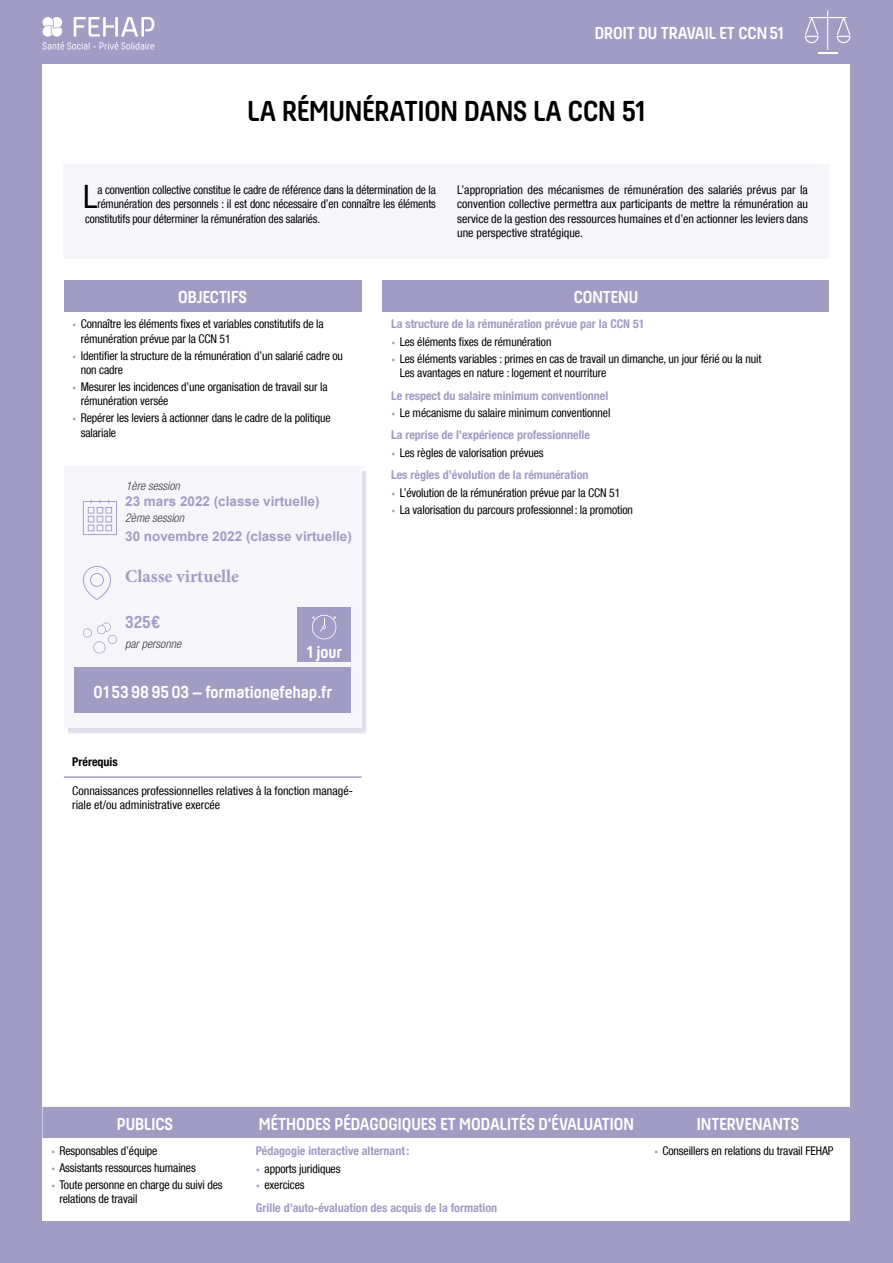
<style>
.page{position:relative;width:893px;height:1263px;background:#a09cc4}
.page>*{position:absolute;margin:0;border:0;box-sizing:border-box;transform-origin:0 0}
.t1{font:condensed 32.1px "Helvetica Neue LT Com";color:#000}
.t2{font:700 30px "Hansom FY";color:#000}
.t3{font:700 18px "Hansom FY";color:#fff}
.t4{font:700 18px "Minion Pro";color:#a09cc4}
.t5{font:700 18px "Hansom FY";color:#a09cc4}
.t6{font:700 13.5px "Arial";color:#a09cc4}
.t7{font:condensed 12px/14.4px "Helvetica Neue LT Com";letter-spacing:-.01em;color:#000}
.t8{font:700 condensed 12px/22.5px "Helvetica Neue LT Com";color:#a09cc4}
.t9{font:condensed 12px "Helvetica Neue LT Com";letter-spacing:-.01em;color:#000;scale:.95 1}
.t10{font:italic 300 condensed 12px "Helvetica Neue LT Com";color:#3c3c3b}
.t11{font:700 condensed 12px "Helvetica Neue LT Com";color:#000}
.s1{font-family:"Acumin Variable Concept";font-stretch:normal;color:#a09cc4}
.s2{font-weight:700;color:#a09cc4}
.s3{font-family:"Acumin Variable Concept";font-weight:400;font-stretch:normal}
.s4{font-weight:400;color:#000}
</style>
<div class="page">
<div style="left:43px;top:64px;width:807px;height:1156px;background:#fff"></div>
<svg style="left:43px;top:17px;width:111px;height:33px"></svg>
<svg style="left:805px;top:11px;width:45px;height:42px"></svg>
<div style="left:64px;top:164px;width:765px;height:95px;background:#f6f5fa"></div>
<div style="left:43px;top:1107px;width:807px;height:31px;background:#a09cc4"></div>
<div style="left:383px;top:280px;width:446px;height:31px;background:#a09cc4"></div>
<div style="left:64px;top:280px;width:297px;height:31px;background:#a09cc4"></div>
<div style="left:68px;top:471px;width:299px;height:263px;background:#a09cc4;opacity:.33"></div>
<div style="left:64px;top:466px;width:297px;height:262px;background:#f6f5fa"></div>
<div style="left:74px;top:668px;width:277px;height:45px;background:#a09cc4"></div>
<svg style="left:83px;top:499px;width:34px;height:36px"></svg>
<svg style="left:83px;top:566px;width:28px;height:34px"></svg>
<svg style="left:83px;top:623px;width:34px;height:30px"></svg>
<div style="left:297px;top:608px;width:54px;height:54px;background:#a09cc4"></div>
<svg style="left:312px;top:615px;width:24px;height:24px"></svg>
<hr style="left:64px;top:776px;width:297px;height:2px;background:#a09cc4">
<h3 class="t3" style="left:595px;top:23px;width:190px">DROIT DU TRAVAIL ET CCN51</h3>
<h2 class="t2" style="left:248px;top:94px;width:399px">LA RÉMUNÉRATION DANS LA CCN 51</h2>
<h1 class="t1" style="left:83px;top:178px;width:16px">L</h1>
<p class="t9" style="left:97px;top:182px;width:358px">a convention collective constitue le cadre de référence dans la détermination de la</p>
<p class="t9" style="left:97px;top:197px;width:358px">rémunération des personnels : il est donc nécessaire d’en connaître les éléments</p>
<p class="t9" style="left:85px;top:211px;width:249px">constitutifs pour déterminer la rémunération des salariés.</p>
<p class="t7" style="left:457px;top:182px;width:352px;text-align:justify">L’appropriation des mécanismes de rémunération des salariés prévus par la convention collective permettra aux participants de mettre la rémunération au service de la gestion des ressources humaines et d’en actionner les leviers dans une perspective stratégique.</p>
<h3 class="t3" style="left:178px;top:286px;width:70px">OBJECTIFS</h3>
<p class="t7" style="left:81px;top:317px;width:244px;text-indent:-9px"><span class="s1">•</span> Connaître les éléments fixes et variables constitutifs de la rémunération prévue par la CCN 51</p>
<p class="t7" style="left:81px;top:348px;width:264px;text-indent:-9px"><span class="s1">•</span> Identifier la structure de la rémunération d’un salarié cadre ou non cadre</p>
<p class="t7" style="left:81px;top:379px;width:248px;text-indent:-9px"><span class="s1">•</span> Mesurer les incidences d’une organisation de travail sur la rémunération versée</p>
<p class="t7" style="left:81px;top:411px;width:251px;text-indent:-9px"><span class="s1">•</span> Repérer les leviers à actionner dans le cadre de la politique salariale</p>
<p class="t10" style="left:126px;top:478px;width:55px">1ère session</p>
<p class="t6" style="left:125px;top:492px;width:196px">23 mars 2022 (classe virtuelle)</p>
<p class="t10" style="left:125px;top:511px;width:60px">2ème session</p>
<p class="t6" style="left:125px;top:527px;width:228px">30 novembre 2022 (classe virtuelle)</p>
<h3 class="t4" style="left:125px;top:563px;width:115px">Classe virtuelle</h3>
<h3 class="t5" style="left:125px;top:611px;width:37px">325€</h3>
<p class="t10" style="left:125px;top:636px;width:57px">par personne</p>
<h3 class="t3" style="left:94px;top:681px;width:240px">01 53989503 – formation@fehap.fr</h3>
<h3 class="t3" style="left:306px;top:641px;width:37px">1 jour</h3>
<p class="t11" style="left:72px;top:755px;width:47px">Prérequis</p>
<p class="t7" style="left:72px;top:783px;width:282px">Connaissances professionnelles relatives à la fonction managé&shy;riale et/ou administrative exercée</p>
<h3 class="t3" style="left:574px;top:286px;width:66px">CONTENU</h3>
<p class="t8" style="left:391px;top:313px;width:255px">La structure de la rémunération prévue par la CCN 51</p>
<p class="t7" style="left:391px;top:334px;width:162px"><span class="s1">•</span> Les éléments fixes de rémunération</p>
<p class="t7" style="left:400px;top:351px;width:363px;text-indent:-9px"><span class="s1">•</span> Les éléments variables : primes en cas de travail un dimanche, un jour férié ou la nuit<br>Les avantages en nature : logement et nourriture</p>
<p class="t8" style="left:391px;top:384px;width:219px">Le respect du salaire minimum conventionnel</p>
<p class="t7" style="left:391px;top:401px;width:221px;line-height:22.5px"><span class="s1">•</span> Le mécanisme du salaire minimum conventionnel<br><span class="s2">La reprise de l’expérience professionnelle</span></p>
<p class="t8" style="left:391px;top:441px;width:199px"><span class="s3">•</span> <span class="s4">Les règles de valorisation prévues<br></span>Les règles d’évolution de la rémunération</p>
<p class="t7" style="left:391px;top:485px;width:231px"><span class="s1">•</span> L’évolution de la rémunération prévue par la CCN 51</p>
<p class="t7" style="left:391px;top:502px;width:243px"><span class="s1">•</span> La valorisation du parcours professionnel: la promotion</p>
<h3 class="t3" style="left:117px;top:1113px;width:58px">PUBLICS</h3>
<h3 class="t3" style="left:259px;top:1113px;width:377px">MÉTHODES PÉDAGOGIQUES ET MODALITÉS D'ÉVALUATION</h3>
<h3 class="t3" style="left:697px;top:1113px;width:104px">INTERVENANTS</h3>
<p class="t7" style="left:51px;top:1143px;width:108px"><span class="s1">•</span> Responsables d’équipe</p>
<p class="t7" style="left:51px;top:1160px;width:146px"><span class="s1">•</span> Assistants ressources humaines</p>
<p class="t7" style="left:60px;top:1177px;width:165px;text-indent:-9px"><span class="s1">•</span> Toute personne en charge du suivi des relations de travail</p>
<p class="t8" style="left:256px;top:1140px;width:155px">Pédagogie interactive alternant:</p>
<p class="t7" style="left:256px;top:1161px;width:86px"><span class="s1">•</span> apports juridiques</p>
<p class="t8" style="left:256px;top:1174px;width:243px"><span class="s3">•</span> <span class="s4">exercices<br></span>Grille d’auto-évaluation des acquis de la formation</p>
<p class="t7" style="left:654px;top:1143px;width:181px"><span class="s1">•</span> Conseillers en relations du travail FEHAP</p>
</div>
